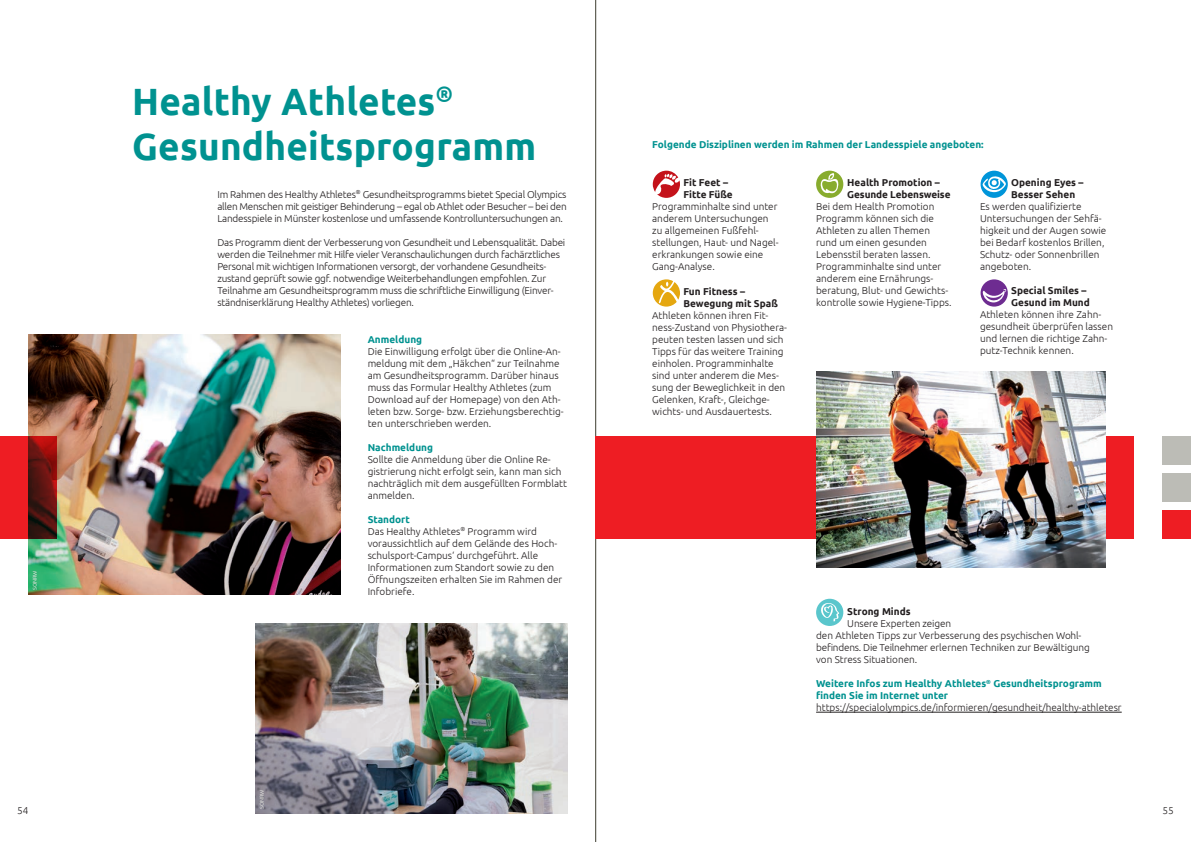
<style>
.page{position:relative;width:1191px;height:842px;background:#fff}
.page>*{position:absolute;margin:0;border:0;box-sizing:border-box;transform-origin:0 0}
.t1{font:700 38px/45.6px "Ubuntu";letter-spacing:.005em;color:#009290}
.t2{font:300 10px/12px "Ubuntu";color:#231f20}
.t3{font:300 10px/12px "Ubuntu";letter-spacing:-.02em;color:#231f20}
.t4{font:700 10px/12px "Ubuntu";color:#009290}
.t5{font:700 10px/12px "Ubuntu";color:#231f20}
.t6{font:5.5px "Ubuntu";color:#dcdcd8}
.s1{font-weight:700;color:#009290}
</style>
<div class="page">
<hr style="left:595px;top:0;width:1px;height:842px;background:#636358">
<img style="left:28px;top:334px;width:312px;height:260px">
<svg style="left:0;top:437px;width:57px;height:102px;background:#a41819"></svg>
<div style="left:1162px;top:473px;width:29px;height:29px;background:#bcbcb6"></div>
<div style="left:1162px;top:437px;width:29px;height:28px;background:#bcbcb6"></div>
<div style="left:1162px;top:510px;width:29px;height:29px;background:#ee1d23"></div>
<div style="left:595px;top:437px;width:539px;height:102px;background:#ee1d23"></div>
<svg style="left:653px;top:171px;width:27px;height:27px"></svg>
<svg style="left:653px;top:279px;width:27px;height:28px"></svg>
<svg style="left:980px;top:279px;width:27px;height:28px"></svg>
<svg style="left:816px;top:599px;width:27px;height:27px"></svg>
<svg style="left:980px;top:171px;width:27px;height:27px"></svg>
<svg style="left:816px;top:171px;width:27px;height:27px"></svg>
<img style="left:255px;top:624px;width:312px;height:190px">
<hr style="left:816px;top:712px;width:305px;height:1px;background:#231f20">
<img style="left:816px;top:371px;width:290px;height:196px">
<p class="t6" style="left:32px;top:590px;width:21px;rotate:-90deg">SONRW</p>
<h1 class="t1" style="left:132px;top:78px;width:405px">Healthy Athletes<sup>®<br></sup>Gesundheitsprogramm</h1>
<p class="t2" style="left:217px;top:188px;width:351px;text-align:justify">Im Rahmen des Healthy Athletes<sup>®</sup> Gesundheitsprogramms bietet Special Olympics allen Menschen mit geistiger Behinderung – egal ob Athlet oder Besucher – bei den Landesspiele in Münster kostenlose und umfassende Kontrolluntersuchungen an.</p>
<p class="t3" style="left:217px;top:236px;width:349px">Das Programm dient der Verbesserung von Gesundheit und Lebensqualität. Dabei werden die Teilnehmer mit Hilfe vieler Veranschaulichungen durch fachärztliches Personal mit wichtigen Informationen versorgt, der vorhandene Gesundheits&shy;zustand geprüft sowie ggf. notwendige Weiterbehandlungen empfohlen. Zur Teilnahme am Gesundheitsprogramm muss die schriftliche Einwilligung (Einver&shy;ständniserklärung Healthy Athletes) vorliegen.</p>
<p class="t4" style="left:368px;top:333px;width:56px">Anmeldung</p>
<p class="t2" style="left:368px;top:345px;width:197px">Die Einwilligung erfolgt über die Online-An&shy;meldung mit dem „Häkchen“ zur Teilnahme am Gesundheitsprogramm. Darüber hinaus muss das Formular Healthy Athletes (zum Download auf der Homepage) von den Ath&shy;leten bzw. Sorge- bzw. Erziehungsberechtig&shy;ten unterschrieben werden.</p>
<p class="t4" style="left:368px;top:441px;width:67px">Nachmeldung</p>
<p class="t2" style="left:368px;top:453px;width:201px">Sollte die Anmeldung über die Online Re&shy;gistrierung nicht erfolgt sein, kann man sich nachträglich mit dem ausgefüllten Formblatt anmelden.</p>
<p class="t2" style="left:368px;top:513px;width:196px"><span class="s1">Standort<br></span>Das Healthy Athletes<sup>®</sup> Programm wird voraussichtlich auf dem Gelände des Hoch&shy;schulsport-Campus‘ durchgeführt. Alle<br>Informationen zum Standort sowie zu den<br>Öffnungszeiten erhalten Sie im Rahmen der<br>Infobriefe.</p>
<p class="t4" style="left:652px;top:138px;width:333px">Folgende Disziplinen werden im Rahmen der Landesspiele angeboten:</p>
<p class="t5" style="left:683px;top:176px;width:51px">Fit Feet –<br>Fitte Füße</p>
<p class="t2" style="left:652px;top:200px;width:128px">Programminhalte sind unter anderem Untersuchungen zu allgemeinen Fußfehl&shy;stellungen, Haut- und Nagel&shy;erkrankungen sowie eine<br>Gang-Analyse.</p>
<p class="t5" style="left:683px;top:285px;width:96px">Fun Fitness –<br>Bewegung mit Spaß</p>
<p class="t2" style="left:652px;top:309px;width:136px">Athleten können ihren Fit&shy;ness-Zustand von Physiothera&shy;peuten testen lassen und sich<br>Tipps für das weitere Training einholen. Programminhalte sind unter anderem die Mes&shy;sung der Beweglichkeit in den<br>Gelenken, Kraft-, Gleichge&shy;wichts- und Ausdauertests.</p>
<p class="t5" style="left:847px;top:176px;width:105px">Health Promotion –<br>Gesunde Lebensweise</p>
<p class="t2" style="left:816px;top:200px;width:137px">Bei dem Health Promotion<br>Programm können sich die<br>Athleten zu allen Themen rund um einen gesunden<br>Lebensstil beraten lassen.<br>Programminhalte sind unter anderem eine Ernährungs&shy;beratung, Blut- und Gewichts&shy;kontrolle sowie Hygiene-Tipps.</p>
<p class="t5" style="left:1011px;top:176px;width:74px">Opening Eyes –<br>Besser Sehen</p>
<p class="t2" style="left:980px;top:200px;width:128px">Es werden qualifizierte<br>Untersuchungen der Sehfä&shy;higkeit und der Augen sowie bei Bedarf kostenlos Brillen,<br>Schutz- oder Sonnenbrillen angeboten.</p>
<p class="t5" style="left:1011px;top:284px;width:80px">Special Smiles –<br>Gesund im Mund</p>
<p class="t2" style="left:980px;top:308px;width:134px">Athleten können ihre Zahn&shy;gesundheit überprüfen lassen und lernen die richtige Zahn&shy;putz-Technik kennen.</p>
<p class="t6" style="left:819px;top:555px;width:8px;rotate:-90deg">SR</p>
<p class="t5" style="left:847px;top:605px;width:65px">Strong Minds</p>
<p class="t2" style="left:816px;top:617px;width:275px;text-indent:31px">Unsere Experten zeigen<br>den Athleten Tipps zur Verbesserung des psychischen Wohl&shy;befindens. Die Teilnehmer erlernen Techniken zur Bewältigung von Stress Situationen.</p>
<p class="t4" style="left:816px;top:677px;width:287px">Weitere Infos zum Healthy Athletes<sup>®</sup> Gesundheitsprogramm finden Sie im Internet unter</p>
<p class="t2" style="left:816px;top:701px;width:307px">https://specialolympics.de/informieren/gesundheit/healthy-athletesr</p>
<p class="t6" style="left:258px;top:809px;width:21px;rotate:-90deg">SONRW</p>
<p class="t2" style="left:17px;top:804px;width:13px">54</p>
<p class="t2" style="left:1162px;top:804px;width:13px">55</p>
</div>
